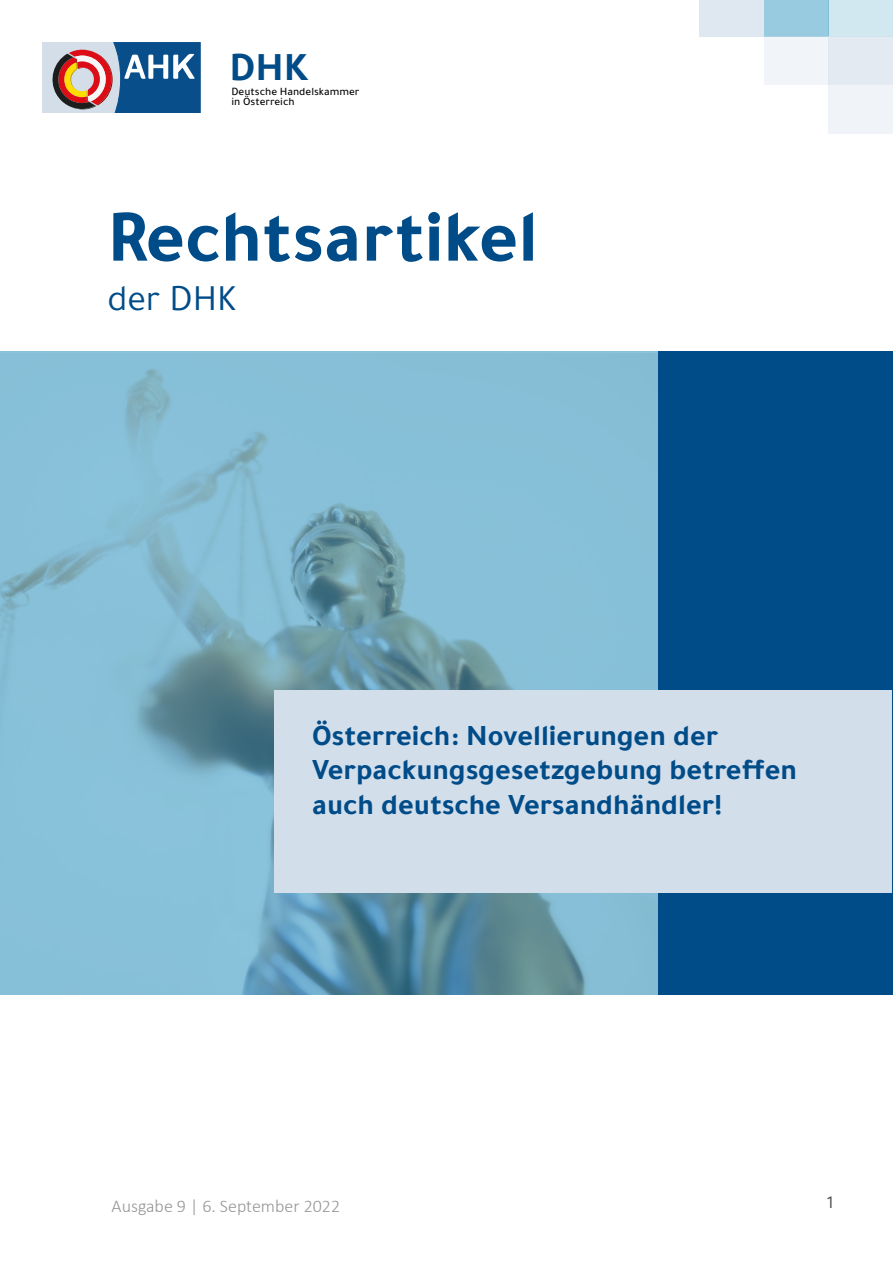
<style>
.page{position:relative;width:893px;height:1263px;background:#fff}
.page>*{position:absolute;margin:0;border:0;box-sizing:border-box;transform-origin:0 0}
.t1{font:700 75px "Tajawal";color:#004c89}
.t2{font:700 40.95px "Tajawal";color:#004c89}
.t3{font:37.5px "Tajawal";color:#004c89}
.t4{font:700 30px/34.5px "Tajawal";color:#004c89}
.t5{font:300 18px "Calibri";color:#959698}
.t6{font:18px "Tajawal";color:#4b4b4a}
.t7{font:500 11.4px/10.5px "Tajawal";color:#020304}
</style>
<div class="page">
<svg style="left:43px;top:43px;width:157px;height:70px;background:#74819a"></svg>
<svg style="left:0;top:352px;width:658px;height:643px;background:#7eb5cb"></svg>
<div style="left:658px;top:352px;width:235px;height:643px;background:#004c89"></div>
<div style="left:274px;top:691px;width:618px;height:202px;background:#d3deeb"></div>
<div style="left:699px;top:0;width:65px;height:36px;background:#dfe7f0"></div>
<div style="left:764px;top:0;width:64px;height:36px;background:#98cbe0"></div>
<div style="left:828px;top:0;width:65px;height:36px;background:#d1e8f1"></div>
<div style="left:764px;top:36px;width:64px;height:49px;background:#f1f4f8"></div>
<div style="left:828px;top:36px;width:65px;height:49px;background:#e3eaf2"></div>
<div style="left:828px;top:85px;width:65px;height:48px;background:#f0f4f8"></div>
<p class="t2" style="left:229px;top:37px;width:80px">DHK</p>
<p class="t7" style="left:232px;top:86px;width:130px">Deutsche Handelskammer in Österreich</p>
<p class="t1" style="left:107px;top:181px;width:432px">Rechtsartikel</p>
<p class="t3" style="left:107px;top:273px;width:131px">der DHK</p>
<p class="t4" style="left:312px;top:717px;width:408px">Österreich: Novellierungen der</p>
<p class="t4" style="left:312px;top:752px;width:487px">Verpackungsgesetzgebung betreffen auch deutsche Versandhändler!</p>
<p class="t5" style="left:112px;top:1194px;width:230px">Ausgabe 9 | 6. September 2022</p>
<p class="t6" style="left:827px;top:1190px;width:8px">1</p>
</div>
